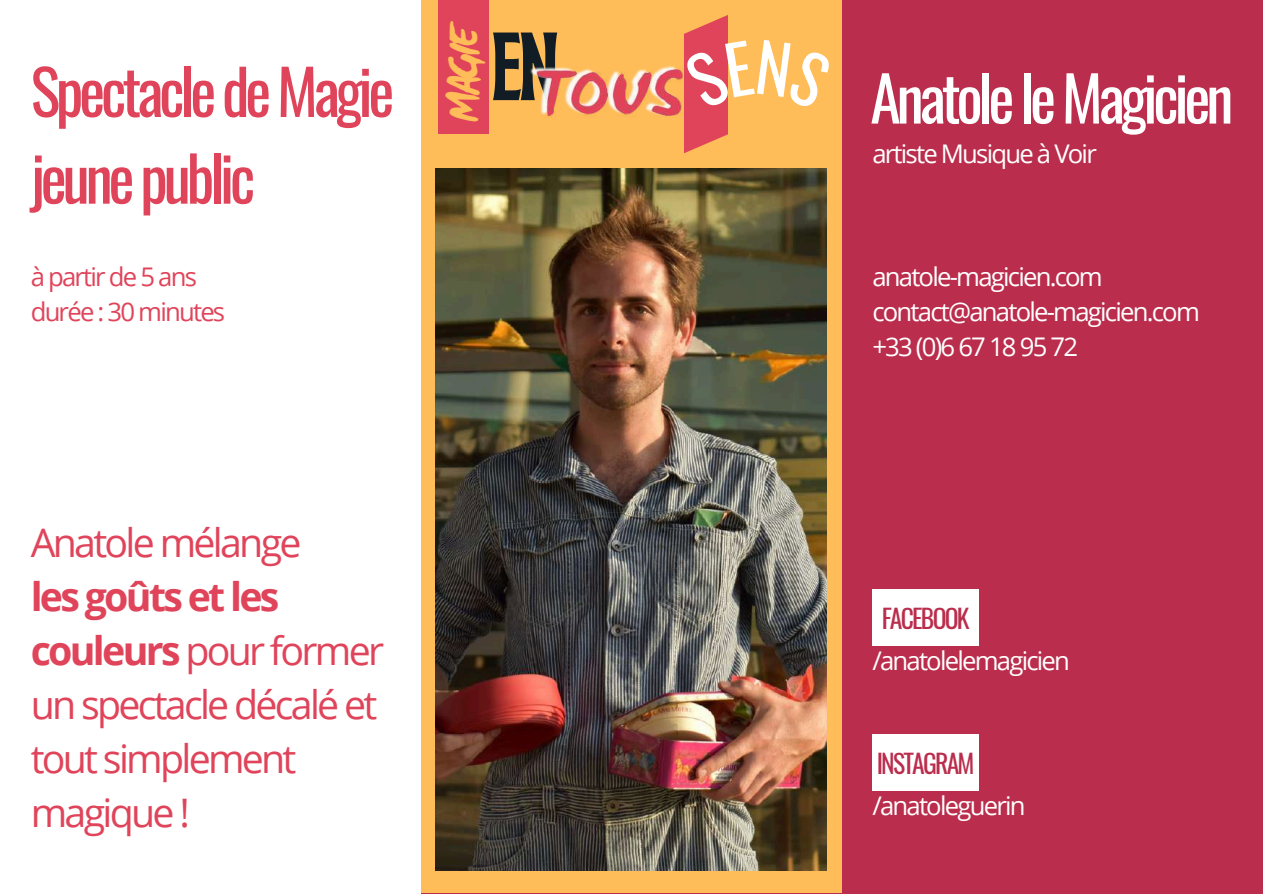
<style>
.page{position:relative;width:1263px;height:894px;background:#fff}
.page>*{position:absolute;margin:0;border:0;box-sizing:border-box;transform-origin:0 0}
.t1{font:700 condensed 96.45px "Brice";color:#111c24}
.t2{font:62.1px/86.7px "Oswald";letter-spacing:-.07em;color:#e0445a}
.t3{font:62.1px "Oswald";letter-spacing:-.07em;color:#fff}
.t4{font:700 46.95px "WC Mano Negra Bta";color:#ffbd59}
.t5{font:39.3px/54px "Open Sans";letter-spacing:-.07em;color:#e0445a}
.t6{font:25.65px/34.8px "Open Sans";letter-spacing:-.07em;color:#fff}
.t7{font:25.65px/34.8px "Open Sans";letter-spacing:-.07em;color:#e0445a}
.t8{font:25.65px "Oswald";letter-spacing:-.07em;color:#ba2d4c}
.s1{font-weight:700}
</style>
<div class="page">
<div style="left:0;top:0;width:1263px;height:893px;background:#ba2d4c"></div>
<div style="left:421px;top:0;width:421px;height:892px;background:#ffbd59"></div>
<div style="left:439px;top:0;width:50px;height:134px;background:#e0445a"></div>
<img style="left:530px;top:66px;width:153px;height:51px">
<img style="left:435px;top:168px;width:392px;height:702px">
<div style="left:0;top:0;width:421px;height:893px;background:#fff"></div>
<div style="left:872px;top:589px;width:107px;height:56px;background:#fff"></div>
<div style="left:872px;top:733px;width:107px;height:57px;background:#fff"></div>
<svg style="left:684px;top:15px;width:44px;height:139px;background:#e45559"></svg>
<h2 class="t2" style="left:31px;top:45px;width:365px">Spectacle de Magie jeune public</h2>
<p class="t7" style="left:31px;top:258px;width:196px">à partir de 5 ans durée : 30 minutes</p>
<h3 class="t4" style="left:434px;top:122px;width:100px;rotate:-89deg">MAGIE</h3>
<h1 class="t1" style="left:490px;top:28px;width:72px">EN</h1>
<h3 class="t5" style="left:31px;top:514px;width:272px">Anatole mélange</h3>
<h3 class="t5" style="left:31px;top:568px;width:355px"><span class="s1">les goûts et les couleurs</span> pour former un spectacle décalé et tout simplement magique !</h3>
<h2 class="t3" style="left:870px;top:49px;width:365px">Anatole le Magicien</h2>
<p class="t6" style="left:872px;top:136px;width:226px">artiste Musique à Voir</p>
<p class="t6" style="left:872px;top:258px;width:329px">anatole-magicien.com contact@anatole-magicien.com +33 (0)6 67 18 95 72</p>
<p class="t8" style="left:882px;top:597px;width:89px">FACEBOOK</p>
<p class="t6" style="left:872px;top:643px;width:199px">/anatolelemagicien</p>
<p class="t8" style="left:877px;top:742px;width:99px">INSTAGRAM</p>
<p class="t6" style="left:872px;top:787px;width:155px">/anatoleguerin</p>
</div>
